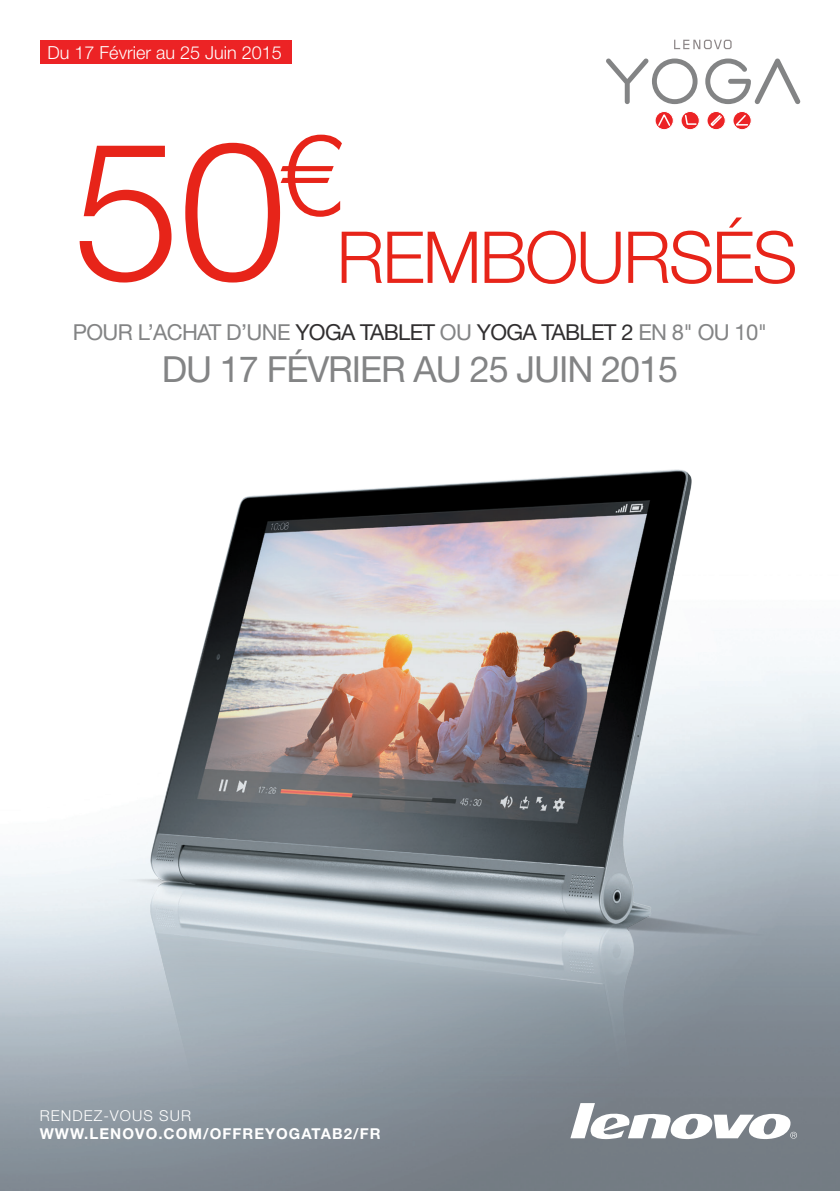
<style>
.page{position:relative;width:840px;height:1191px;background:#fff}
.page>*{position:absolute;margin:0;border:0;box-sizing:border-box;transform-origin:0 0}
.t1{font:300 194px "Helvetica Neue";color:#e72419}
.t2{font:300 71.6px "Helvetica Neue";letter-spacing:-.03em;color:#e72419}
.t3{font:36px "Helvetica Neue LT Std";letter-spacing:-.03em;color:#838485}
.t4{font:22px "Helvetica Neue LT Std";letter-spacing:-.03em;color:#838485}
.t5{font:300 18px "Helvetica Neue LT Std";color:#fff}
.t6{font:700 15px "Helvetica Neue LT Std";letter-spacing:.07em;color:#fff}
.t7{font:300 15px "Helvetica Neue LT Std";letter-spacing:.07em;color:#fff}
.s1{color:#312f30}
</style>
<div class="page">
<img style="left:0;top:39px;width:839px;height:1152px">
<svg style="left:605px;top:58px;width:92px;height:46px"></svg>
<svg style="left:705px;top:59px;width:95px;height:45px"></svg>
<svg style="left:673px;top:40px;width:58px;height:9px"></svg>
<svg style="left:680px;top:111px;width:18px;height:19px"></svg>
<div style="left:680px;top:111px;width:19px;height:19px;border:1px solid #fff;border-radius:50%"></div>
<svg style="left:683px;top:114px;width:14px;height:12px"></svg>
<svg style="left:732px;top:111px;width:18px;height:19px"></svg>
<div style="left:732px;top:111px;width:19px;height:19px;border:1px solid #fff;border-radius:50%"></div>
<svg style="left:732px;top:113px;width:16px;height:13px"></svg>
<svg style="left:654px;top:111px;width:19px;height:19px"></svg>
<div style="left:654px;top:111px;width:19px;height:19px;border:1px solid #fff;border-radius:50%"></div>
<svg style="left:656px;top:112px;width:15px;height:15px"></svg>
<div style="left:706px;top:111px;width:18px;height:19px;background:#ec2325;border-radius:50%"></div>
<div style="left:706px;top:111px;width:19px;height:19px;border:1px solid #fff;border-radius:50%"></div>
<svg style="left:708px;top:113px;width:14px;height:15px"></svg>
<img style="left:0;top:227px;width:839px;height:936px">
<div style="left:40px;top:40px;width:251px;height:23px;background:#ec2325"></div>
<p class="t5" style="left:48px;top:41px;width:236px">Du 17 Février au 25 Juin 2015</p>
<h1 class="t1" style="left:73px;top:54px;width:270px">50<sup>€</sup></h1>
<h2 class="t2" style="left:336px;top:200px;width:462px">REMBOURSÉS</h2>
<p class="t4" style="left:73px;top:319px;width:695px">POUR L’ACHAT D’UNE <span class="s1">YOGA TABLET</span> OU <span class="s1">YOGA TABLET 2</span> EN 8" OU 10"</p>
<h3 class="t3" style="left:162px;top:348px;width:517px">DU 17 FÉVRIER AU 25 JUIN 2015</h3>
<p class="t7" style="left:40px;top:1106px;width:153px">RENDEZ-VOUS SUR</p>
<p class="t6" style="left:40px;top:1124px;width:342px">WWW.LENOVO.COM/OFFREYOGATAB2/FR</p>
</div>
